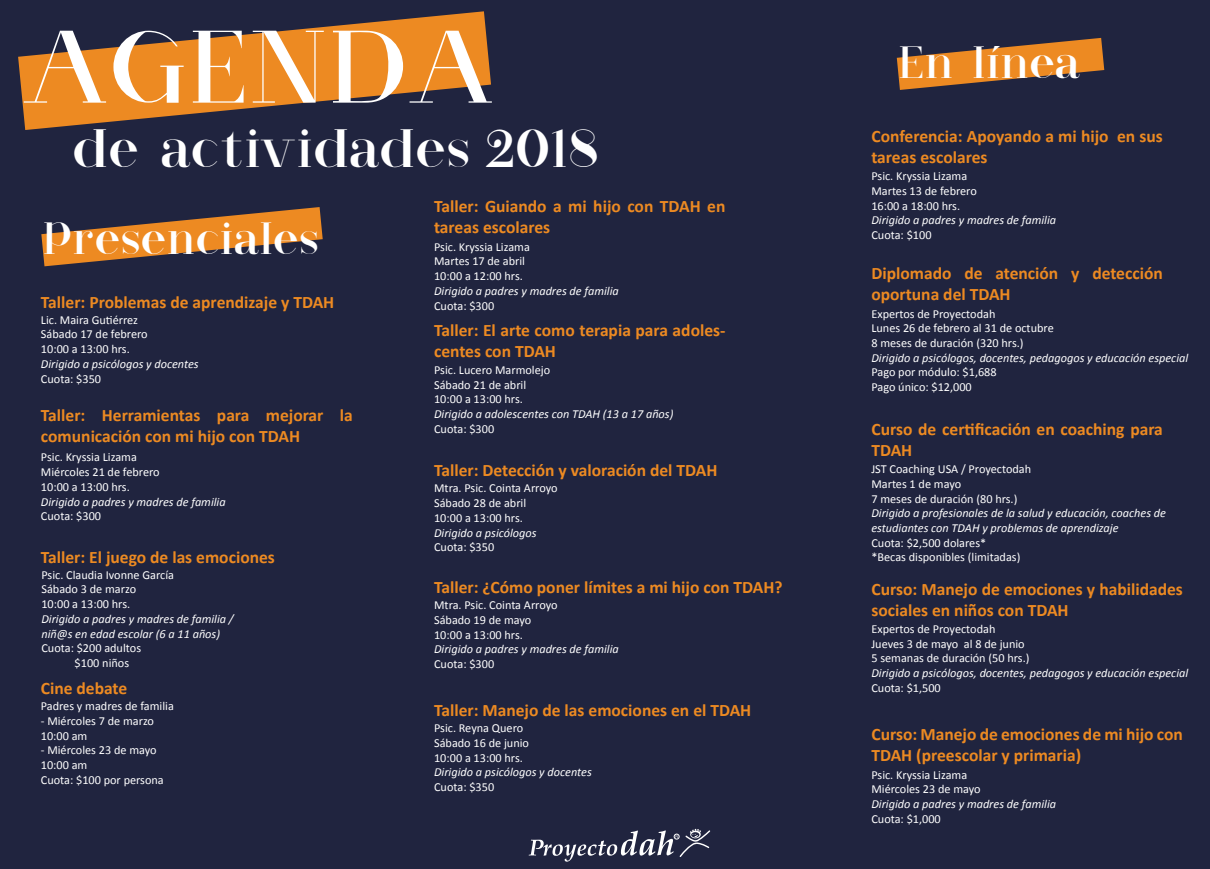
<style>
.page{position:relative;width:1210px;height:869px;background:#20243f}
.page>*{position:absolute;margin:0;border:0;box-sizing:border-box;transform-origin:0 0}
.t1{font:91.88px "Red Velvet";color:#fff}
.t2{font:48.21px "Red Velvet";color:#fff}
.t3{font:40.34px "Red Velvet";color:#fff}
.t4{font:700 17.5px/21px "Calibri";color:#ed8a22}
.t5{font:12.25px/14.7px "Calibri";color:#fff}
.t6{font:italic 12.25px/14.7px "Calibri";color:#fff}
</style>
<div class="page">
<svg style="left:18px;top:11px;width:473px;height:119px;fill:#ed8a22"></svg>
<svg style="left:897px;top:38px;width:207px;height:52px"></svg>
<svg style="left:41px;top:207px;width:282px;height:59px"></svg>
<svg style="left:529px;top:829px;width:181px;height:33px"></svg>
<h1 class="t1" style="left:21px;top:10px;width:475px">AGENDA</h1>
<h2 class="t2" style="left:73px;top:119px;width:528px">de actividades 2018</h2>
<h3 class="t3" style="left:43px;top:214px;width:278px">Presenciales</h3>
<h3 class="t4" style="left:41px;top:292px;width:295px">Taller: Problemas de aprendizaje y TDAH</h3>
<p class="t5" style="left:41px;top:312px;width:108px">Lic. Maira Gutiérrez<br>Sábado 17 de febrero<br>10:00 a 13:00 hrs.</p>
<p class="t6" style="left:41px;top:356px;width:159px">Dirigido a psicólogos y docentes</p>
<p class="t5" style="left:41px;top:371px;width:62px">Cuota: $350</p>
<h3 class="t4" style="left:41px;top:405px;width:313px">Taller: Herramientas para mejorar la comunicación con mi hijo con TDAH</h3>
<p class="t5" style="left:41px;top:450px;width:120px">Psic. Kryssia Lizama<br>Miércoles 21 de febrero<br>10:00 a 13:00 hrs.</p>
<p class="t6" style="left:41px;top:494px;width:186px">Dirigido a padres y madres de familia</p>
<p class="t5" style="left:41px;top:509px;width:62px">Cuota: $300</p>
<h3 class="t4" style="left:41px;top:547px;width:236px">Taller: El juego de las emociones</h3>
<p class="t5" style="left:41px;top:567px;width:134px">Psic. Claudia Ivonne García<br>Sábado 3 de marzo<br>10:00 a 13:00 hrs.</p>
<p class="t6" style="left:41px;top:611px;width:194px">Dirigido a padres y madres de familia / niñ@s en edad escolar (6 a 11 años)</p>
<p class="t5" style="left:75px;top:641px;width:68px;text-indent:-33px">Cuota: $200 adultos $100 niños</p>
<h3 class="t4" style="left:41px;top:677px;width:88px">Cine debate</h3>
<p class="t5" style="left:41px;top:699px;width:135px">Padres y madres de familia</p>
<p class="t5" style="left:41px;top:714px;width:115px">- Miércoles 7 de marzo<br>10:00 am</p>
<p class="t5" style="left:41px;top:743px;width:124px">- Miércoles 23 de mayo<br>10:00 am<br>Cuota: $100 por persona</p>
<h3 class="t4" style="left:434px;top:196px;width:293px">Taller: Guiando a mi hijo con TDAH en tareas escolares</h3>
<p class="t5" style="left:434px;top:239px;width:97px">Psic. Kryssia Lizama<br>Martes 17 de abril<br>10:00 a 12:00 hrs.</p>
<p class="t6" style="left:434px;top:283px;width:186px">Dirigido a padres y madres de familia</p>
<p class="t5" style="left:434px;top:298px;width:62px">Cuota: $300</p>
<h3 class="t4" style="left:434px;top:319px;width:293px">Taller: El arte como terapia para adoles&shy;centes con TDAH</h3>
<p class="t5" style="left:434px;top:363px;width:118px">Psic. Lucero Marmolejo<br>Sábado 21 de abril<br>10:00 a 13:00 hrs.</p>
<p class="t6" style="left:434px;top:406px;width:241px">Dirigido a adolescentes con TDAH (13 a 17 años)</p>
<p class="t5" style="left:434px;top:421px;width:62px">Cuota: $300</p>
<h3 class="t4" style="left:434px;top:460px;width:285px">Taller: Detección y valoración del TDAH</h3>
<p class="t5" style="left:434px;top:481px;width:125px">Mtra. Psic. Cointa Arroyo<br>Sábado 28 de abril<br>10:00 a 13:00 hrs.</p>
<p class="t6" style="left:434px;top:525px;width:104px">Dirigido a psicólogos</p>
<p class="t5" style="left:434px;top:540px;width:62px">Cuota: $350</p>
<h3 class="t4" style="left:434px;top:576px;width:350px">Taller: ¿Cómo poner límites a mi hijo con TDAH?</h3>
<p class="t5" style="left:434px;top:598px;width:125px">Mtra. Psic. Cointa Arroyo<br>Sábado 19 de mayo<br>10:00 a 13:00 hrs.</p>
<p class="t6" style="left:434px;top:642px;width:186px">Dirigido a padres y madres de familia</p>
<p class="t5" style="left:434px;top:657px;width:62px">Cuota: $300</p>
<h3 class="t4" style="left:434px;top:699px;width:319px">Taller: Manejo de las emociones en el TDAH</h3>
<p class="t5" style="left:434px;top:721px;width:96px">Psic. Reyna Quero<br>Sábado 16 de junio<br>10:00 a 13:00 hrs.</p>
<p class="t6" style="left:434px;top:764px;width:159px">Dirigido a psicólogos y docentes</p>
<p class="t5" style="left:434px;top:780px;width:62px">Cuota: $350</p>
<h3 class="t3" style="left:898px;top:37px;width:184px">En línea</h3>
<h3 class="t4" style="left:871px;top:126px;width:293px">Conferencia: Apoyando a mi hijo en sus tareas escolares</h3>
<p class="t5" style="left:871px;top:169px;width:107px">Psic. Kryssia Lizama<br>Martes 13 de febrero<br>16:00 a 18:00 hrs.</p>
<p class="t6" style="left:871px;top:213px;width:186px">Dirigido a padres y madres de familia</p>
<p class="t5" style="left:871px;top:228px;width:62px">Cuota: $100</p>
<h3 class="t4" style="left:871px;top:263px;width:293px">Diplomado de atención y detección oportuna del TDAH</h3>
<p class="t5" style="left:871px;top:306px;width:184px">Expertos de Proyectodah<br>Lunes 26 de febrero al 31 de octubre<br>8 meses de duración (320 hrs.)</p>
<p class="t6" style="left:871px;top:350px;width:318px">Dirigido a psicólogos, docentes, pedagogos y educación especial</p>
<p class="t5" style="left:871px;top:365px;width:127px">Pago por módulo: $1,688<br>Pago único: $12,000</p>
<h3 class="t4" style="left:871px;top:418px;width:293px">Curso de certificación en coaching para<br>TDAH</h3>
<p class="t5" style="left:871px;top:462px;width:161px">JST Coaching USA / Proyectodah<br>Martes 1 de mayo<br>7 meses de duración (80 hrs.)</p>
<p class="t6" style="left:871px;top:505px;width:296px">Dirigido a profesionales de la salud y educación, coaches de estudiantes con TDAH y problemas de aprendizaje</p>
<p class="t5" style="left:871px;top:535px;width:151px">Cuota: $2,500 dolares* *Becas disponibles (limitadas)</p>
<h3 class="t4" style="left:871px;top:578px;width:313px">Curso: Manejo de emociones y habilidades sociales en niños con TDAH</h3>
<p class="t5" style="left:871px;top:621px;width:160px">Expertos de Proyectodah<br>Jueves 3 de mayo al 8 de junio<br>5 semanas de duración (50 hrs.)</p>
<p class="t6" style="left:871px;top:665px;width:318px">Dirigido a psicólogos, docentes, pedagogos y educación especial</p>
<p class="t5" style="left:871px;top:680px;width:71px">Cuota: $1,500</p>
<h3 class="t4" style="left:871px;top:724px;width:313px">Curso: Manejo de emociones de mi hijo con<br>TDAH (preescolar y primaria)</h3>
<p class="t5" style="left:871px;top:767px;width:111px">Psic. Kryssia Lizama<br>Miércoles 23 de mayo</p>
<p class="t6" style="left:871px;top:796px;width:186px">Dirigido a padres y madres de familia</p>
<p class="t5" style="left:871px;top:811px;width:71px">Cuota: $1,000</p>
</div>
